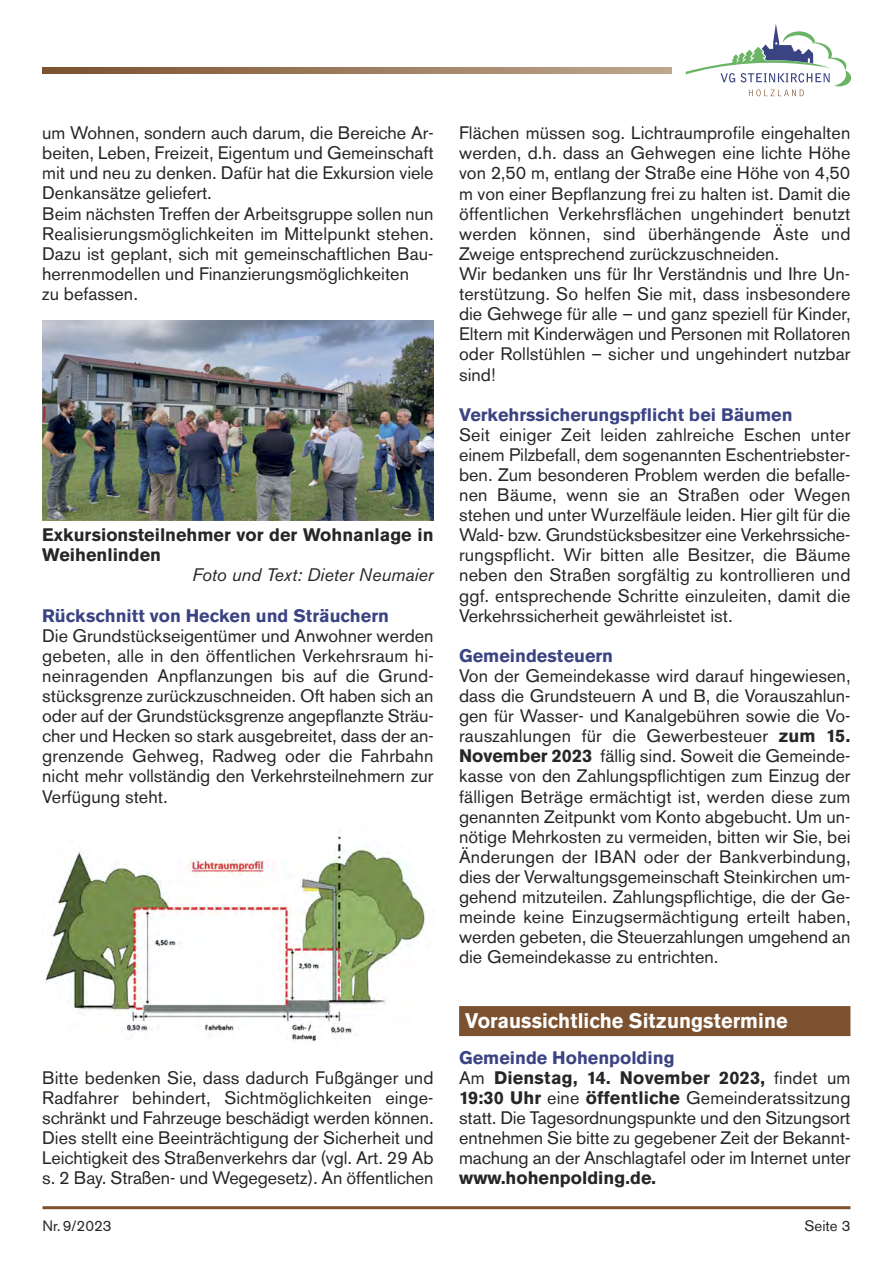
<style>
.page{position:relative;width:893px;height:1263px;background:#fff}
.page>*{position:absolute;margin:0;border:0;box-sizing:border-box;transform-origin:0 0}
.t1{font:700 21px "Akzidenz Grotesk BQ";color:#fff;scale:.95 1}
.t2{font:18px/20.1px "Akzidenz Grotesk BQ";color:#272526;text-align:justify}
.t3{font:700 18px "Akzidenz Grotesk BQ";color:#3b4483}
.t4{font:700 18px/20.1px "Akzidenz Grotesk BQ";color:#272526}
.t5{font:italic 18px "Akzidenz Grotesk BQ";color:#272526}
.t6{font:15px "Akzidenz Grotesk BQ";color:#272526}
.s1{font-weight:700}
.s2{font-weight:700;color:#3b4483}
</style>
<div class="page">
<svg style="left:686px;top:24px;width:165px;height:72px"></svg>
<hr style="left:43px;top:1206px;width:807px;height:3px;background:#7b512f">
<svg style="left:43px;top:67px;width:629px;height:6px;background:#9c7c5e"></svg>
<div style="left:459px;top:1006px;width:391px;height:30px;background:#7b512f"></div>
<img style="left:43px;top:321px;width:390px;height:199px">
<img style="left:45px;top:836px;width:380px;height:206px">
<p class="t2" style="left:42px;top:123px;width:393px;text-align:left">um Wohnen, sondern auch darum, die Bereiche Ar&shy;beiten, Leben, Freizeit, Eigentum und Gemeinschaft mit und neu zu denken. Dafür hat die Exkursion viele Denkansätze geliefert.<br>Beim nächsten Treffen der Arbeitsgruppe sollen nun Realisierungsmöglichkeiten im Mittelpunkt stehen.<br>Dazu ist geplant, sich mit gemeinschaftlichen Bau&shy;herrenmodellen und Finanzierungsmöglichkeiten<br>zu befassen.</p>
<p class="t4" style="left:42px;top:525px;width:393px">Exkursionsteilnehmer vor der Wohnanlage in<br>Weihenlinden</p>
<p class="t5" style="left:192px;top:565px;width:243px">Foto und Text: Dieter Neumaier</p>
<p class="t3" style="left:42px;top:605px;width:348px">Rückschnitt von Hecken und Sträuchern</p>
<p class="t2" style="left:42px;top:626px;width:393px">Die Grundstückseigentümer und Anwohner werden gebeten, alle in den öffentlichen Verkehrsraum hi&shy;neinragenden Anpflanzungen bis auf die Grund&shy;stücksgrenze zurückzuschneiden. Oft haben sich an oder auf der Grundstücksgrenze angepflanzte Sträu&shy;cher und Hecken so stark ausgebreitet, dass der an&shy;grenzende Gehweg, Radweg oder die Fahrbahn nicht mehr vollständig den Verkehrsteilnehmern zur Verfügung steht.</p>
<p class="t2" style="left:42px;top:1068px;width:393px">Bitte bedenken Sie, dass dadurch Fußgänger und Radfahrer behindert, Sichtmöglichkeiten einge&shy;schränkt und Fahrzeuge beschädigt werden können.<br>Dies stellt eine Beeinträchtigung der Sicherheit und Leichtigkeit des Straßenverkehrs dar (vgl. Art. 29 Ab s. 2 Bay. Straßen- und Wegegesetz). An öffentlichen</p>
<p class="t2" style="left:459px;top:123px;width:393px;text-align:left">Flächen müssen sog. Lichtraumprofile eingehalten werden, d.h. dass an Gehwegen eine lichte Höhe von 2,50 m, entlang der Straße eine Höhe von 4,50 m von einer Bepflanzung frei zu halten ist. Damit die öffentlichen Verkehrsflächen ungehindert benutzt werden können, sind überhängende Äste und Zweige entsprechend zurückzuschneiden.<br>Wir bedanken uns für Ihr Verständnis und Ihre Un&shy;terstützung. So helfen Sie mit, dass insbesondere die Gehwege für alle – und ganz speziell für Kinder, Eltern mit Kinderwägen und Personen mit Rollatoren oder Rollstühlen – sicher und ungehindert nutzbar sind!</p>
<p class="t3" style="left:459px;top:404px;width:335px">Verkehrssicherungspflicht bei Bäumen</p>
<p class="t2" style="left:459px;top:425px;width:393px">Seit einiger Zeit leiden zahlreiche Eschen unter einem Pilzbefall, dem sogenannten Eschentriebster&shy;ben. Zum besonderen Problem werden die befalle&shy;nen Bäume, wenn sie an Straßen oder Wegen stehen und unter Wurzelfäule leiden. Hier gilt für die Wald- bzw. Grundstücksbesitzer eine Verkehrssiche&shy;rungspflicht. Wir bitten alle Besitzer, die Bäume neben den Straßen sorgfältig zu kontrollieren und ggf. entsprechende Schritte einzuleiten, damit die Verkehrssicherheit gewährleistet ist.</p>
<p class="t3" style="left:459px;top:646px;width:156px">Gemeindesteuern</p>
<p class="t2" style="left:459px;top:666px;width:393px">Von der Gemeindekasse wird darauf hingewiesen, dass die Grundsteuern A und B, die Vorauszahlun&shy;gen für Wasser- und Kanalgebühren sowie die Vo&shy;rauszahlungen für die Gewerbesteuer <span class="s1">zum 15.<br>November 2023</span> fällig sind. Soweit die Gemeinde&shy;kasse von den Zahlungspflichtigen zum Einzug der fälligen Beträge ermächtigt ist, werden diese zum genannten Zeitpunkt vom Konto abgebucht. Um un&shy;nötige Mehrkosten zu vermeiden, bitten wir Sie, bei Änderungen der IBAN oder der Bankverbindung, dies der Verwaltungsgemeinschaft Steinkirchen um&shy;gehend mitzuteilen. Zahlungspflichtige, die der Ge&shy;meinde keine Einzugsermächtigung erteilt haben, werden gebeten, die Steuerzahlungen umgehend an die Gemeindekasse zu entrichten.</p>
<p class="t1" style="left:465px;top:1009px;width:341px">Voraussichtliche Sitzungstermine</p>
<p class="t2" style="left:459px;top:1048px;width:393px;text-align:left"><span class="s2">Gemeinde Hohenpolding<br></span>Am <span class="s1">Dienstag, 14. November 2023,</span> findet um <span class="s1">19:30 Uhr</span> eine <span class="s1">öffentliche</span> Gemeinderatssitzung statt. Die Tagesordnungspunkte und den Sitzungsort entnehmen Sie bitte zu gegebener Zeit der Bekannt&shy;machung an der Anschlagtafel oder im Internet unter</p>
<p class="t4" style="left:459px;top:1167px;width:198px">www.hohenpolding.de.</p>
<p class="t6" style="left:43px;top:1217px;width:71px">Nr. 9/2023</p>
<p class="t6" style="left:804px;top:1217px;width:47px">Seite 3</p>
</div>
